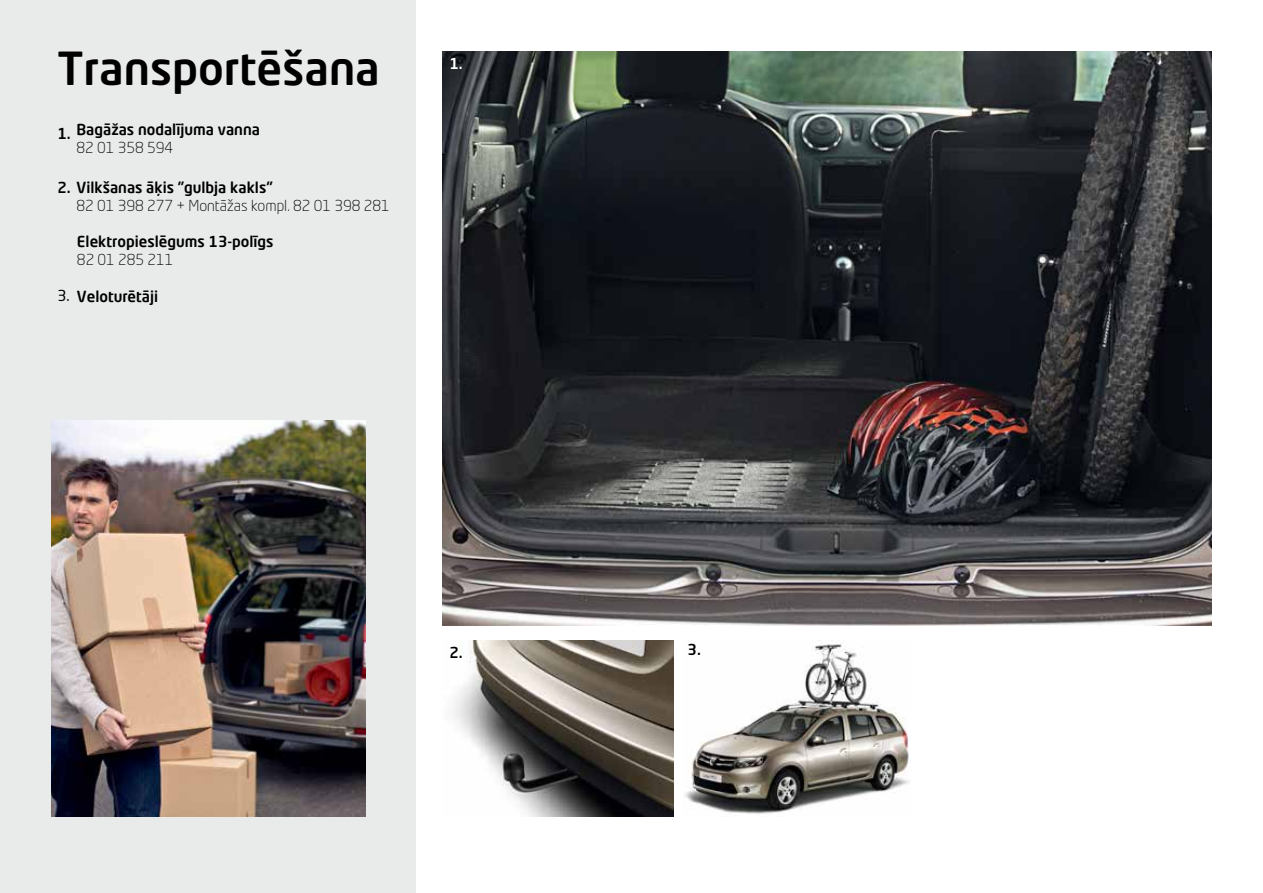
<style>
.page{position:relative;width:1263px;height:893px;background:#fff}
.page>*{position:absolute;margin:0;border:0;box-sizing:border-box;transform-origin:0 0}
.t1{font:500 45px "Neo Tech Dacia";color:#000}
.t2{font:500 15px "Neo Tech Dacia";color:#000}
.t3{font:300 15px "Neo Tech Dacia";color:#000}
.t4{font:15px "Neo Tech Dacia";color:#000}
.t5{font:500 15px "Neo Tech Dacia";color:#fff}
</style>
<div class="page">
<div style="left:0;top:0;width:416px;height:893px;background:#e9eaea"></div>
<hr style="left:1262px;top:0;width:1px;height:893px;background:#e9eaea">
<img style="left:454px;top:640px;width:219px;height:176px">
<img style="left:684px;top:640px;width:226px;height:174px">
<img style="left:442px;top:51px;width:770px;height:575px">
<img style="left:52px;top:421px;width:314px;height:395px">
<h1 class="t1" style="left:57px;top:40px;width:324px">Transportēšana</h1>
<p class="t2" style="left:77px;top:124px;width:185px">Bagāžas nodalījuma vanna</p>
<p class="t3" style="left:77px;top:139px;width:98px">82 01 358 594</p>
<p class="t2" style="left:57px;top:124px;width:15px">1.</p>
<p class="t2" style="left:57px;top:178px;width:217px">2. Vilkšanas āķis "gulbja kakls"</p>
<p class="t4" style="left:57px;top:287px;width:14px">3.</p>
<p class="t3" style="left:77px;top:196px;width:315px">82 01 398 277 + Montāžas kompl. 82 01 398 281</p>
<p class="t2" style="left:77px;top:236px;width:198px">Elektropieslēgums 13-polīgs</p>
<p class="t3" style="left:77px;top:250px;width:98px">82 01 285 211</p>
<p class="t2" style="left:77px;top:291px;width:83px">Veloturētāji</p>
<p class="t5" style="left:449px;top:54px;width:15px">1.</p>
<p class="t2" style="left:449px;top:642px;width:15px">2.</p>
<p class="t2" style="left:687px;top:640px;width:15px">3.</p>
</div>
